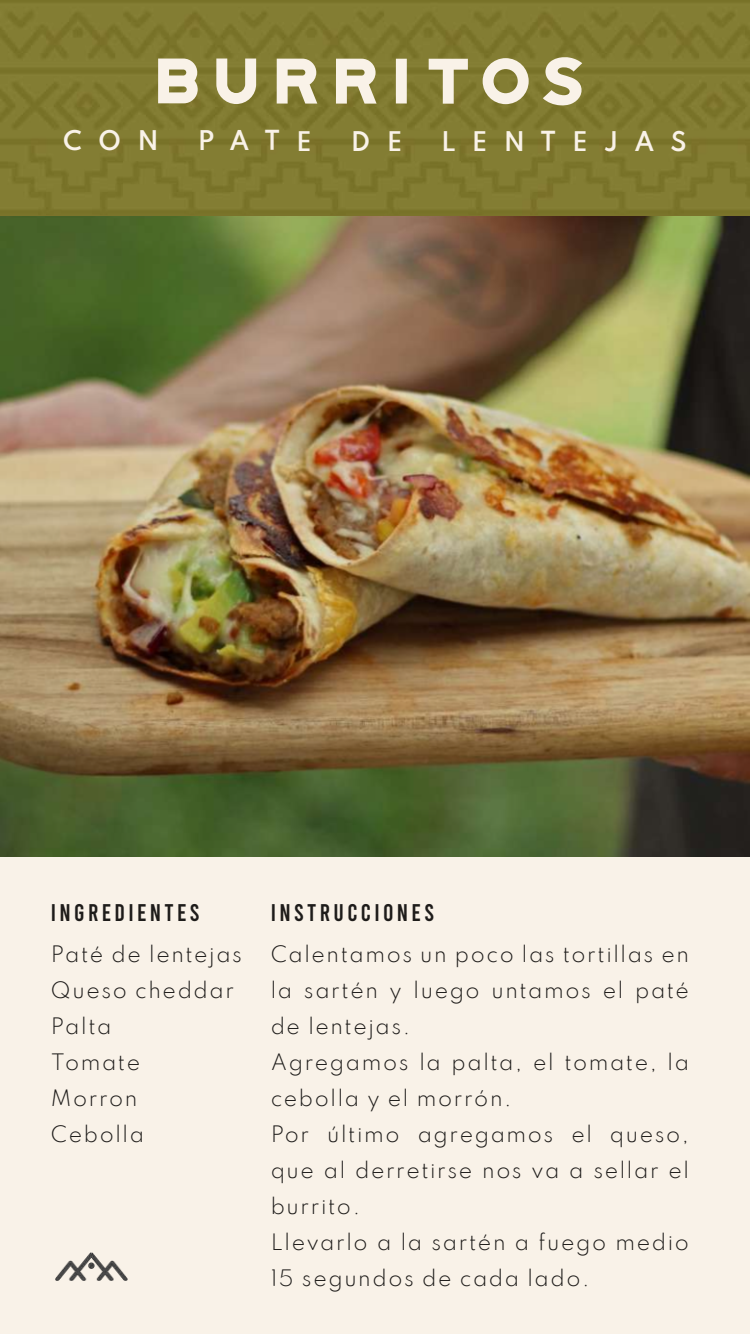
<style>
.page{position:relative;width:750px;height:1334px;background:#fff}
.page>*{position:absolute;margin:0;border:0;box-sizing:border-box;transform-origin:0 0}
.t1{font:64.2px "Bourbon Grotesque";letter-spacing:.14em;color:#f9f2e8}
.t2{font:24px "Bebas";letter-spacing:.14em;color:#1e1c1a}
.t3{font:600 24px "Spartan";letter-spacing:.68em;color:#f9f2e8}
.t4{font:300 20px/36px "Spartan";letter-spacing:.08em;color:#1e1c1a}
</style>
<div class="page">
<img style="left:0;top:216px;width:750px;height:641px">
<div style="left:0;top:857px;width:750px;height:477px;background:#f9f2e8"></div>
<img style="left:56px;top:1252px;width:71px;height:29px">
<img style="left:0;top:0;width:750px;height:216px">
<h1 class="t1" style="left:158px;top:52px;width:435px">BURRITOS</h1>
<p class="t3" style="left:63px;top:130px;width:97px">CON</p>
<p class="t3" style="left:198px;top:130px;width:116px">PATE</p>
<p class="t3" style="left:351px;top:130px;width:53px">D E</p>
<p class="t3" style="left:441px;top:130px;width:247px">LENTEJAS</p>
<p class="t2" style="left:51px;top:897px;width:150px">INGREDIENTES</p>
<p class="t2" style="left:271px;top:897px;width:165px">INSTRUCCIONES</p>
<p class="t4" style="left:271px;top:938px;width:420px">Calentamos un poco las tortillas en la sartén y luego untamos el paté de lentejas.<br>Agregamos la palta, el tomate, la cebolla y el morrón.<br>Por último agregamos el queso, que al derretirse nos va a sellar el burrito.<br>Llevarlo a la sartén a fuego medio<br>15 segundos de cada lado.</p>
<p class="t4" style="left:51px;top:938px;width:193px">Paté de lentejas<br>Queso cheddar<br>Palta<br>Tomate<br>Morron<br>Cebolla</p>
</div>
